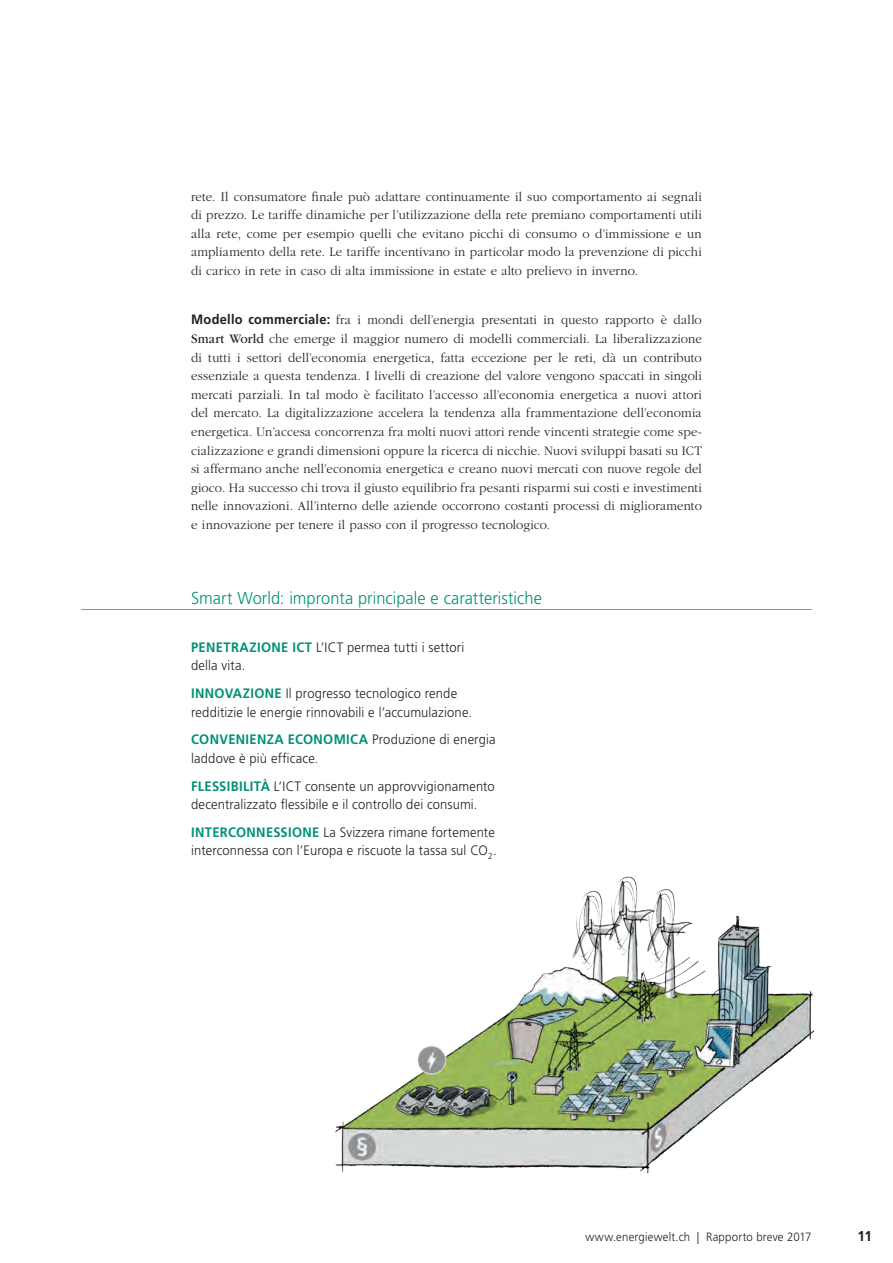
<style>
.page{position:relative;width:893px;height:1263px;background:#fff}
.page>*{position:absolute;margin:0;border:0;box-sizing:border-box;transform-origin:0 0}
.t1{font:300 17.25px "Frutiger LT Std";color:#009175;scale:.95 1}
.t2{font:700 14.25px "Frutiger LT Std";color:#231f20;scale:.95 1}
.t3{font:300 13.65px/18.6px "Frutiger LT Std";letter-spacing:.015em;color:#231f20;scale:.95 1}
.t4{font:300 13.5px/18.6px "ITC Garamond Std";letter-spacing:.015em;color:#231f20;text-align:justify;scale:.95 1}
.t5{font:300 12px "Frutiger LT Std";letter-spacing:.015em;color:#231f20;scale:.95 1}
.s1{font-family:"Frutiger LT Std";font-weight:700}
.s2{font-weight:400}
.s3{font-weight:700;color:#009175}
</style>
<div class="page">
<hr style="left:81px;top:609px;width:730px;height:1px;background:#54b2a1">
<img style="left:335px;top:876px;width:479px;height:298px">
<p class="t4" style="left:191px;top:187px;width:539px">rete. Il consumatore finale può adattare continuamente il suo comportamento ai segnali di prezzo. Le tariffe dinamiche per l’utilizzazione della rete premiano comportamenti utili alla rete, come per esempio quelli che evitano picchi di consumo o d’immissione e un ampliamento della rete. Le tariffe incentivano in particolar modo la prevenzione di picchi di carico in rete in caso di alta immissione in estate e alto prelievo in inverno.</p>
<p class="t4" style="left:191px;top:311px;width:539px"><span class="s1">Modello commerciale:</span> fra i mondi dell’energia presentati in questo rapporto è dallo <span class="s2">Smart World</span> che emerge il maggior numero di modelli commerciali. La liberalizzazione di tutti i settori dell’economia energetica, fatta eccezione per le reti, dà un contributo essenziale a questa tendenza. I livelli di creazione del valore vengono spaccati in singoli mercati parziali. In tal modo è facilitato l’accesso all’economia energetica a nuovi attori del mercato. La digitalizzazione accelera la tendenza alla frammentazione dell’economia energetica. Un’accesa concorrenza fra molti nuovi attori rende vincenti strategie come spe&shy;cializzazione e grandi dimensioni oppure la ricerca di nicchie. Nuovi sviluppi basati su ICT si affermano anche nell’economia energetica e creano nuovi mercati con nuove regole del gioco. Ha successo chi trova il giusto equilibrio fra pesanti risparmi sui costi e investimenti nelle innovazioni. All’interno delle aziende occorrono costanti processi di miglioramento e innovazione per tenere il passo con il progresso tecnologico.</p>
<p class="t1" style="left:191px;top:588px;width:370px">Smart World: impronta principale e caratteristiche</p>
<p class="t3" style="left:191px;top:638px;width:289px"><span class="s3">PENETRAZIONE ICT</span> L’ICT permea tutti i settori della vita.</p>
<p class="t3" style="left:191px;top:684px;width:297px"><span class="s3">INNOVAZIONE</span> Il progresso tecnologico rende redditizie le energie rinnovabili e l’accumulazione.</p>
<p class="t3" style="left:191px;top:730px;width:322px"><span class="s3">CONVENIENZA ECONOMICA</span> Produzione di energia laddove è più efficace.</p>
<p class="t3" style="left:191px;top:776px;width:321px"><span class="s3">FLESSIBILITÀ</span> L‘ICT consente un approvvigionamento decentralizzato flessibile e il controllo dei consumi.</p>
<p class="t3" style="left:191px;top:822px;width:323px"><span class="s3">INTERCONNESSIONE</span> La Svizzera rimane fortemente interconnessa con l’Europa e riscuote la tassa sul CO<sub>2</sub>.</p>
<p class="t5" style="left:585px;top:1229px;width:240px">www.energiewelt.ch | Rapporto breve 2017</p>
<p class="t2" style="left:857px;top:1226px;width:17px">11</p>
</div>
